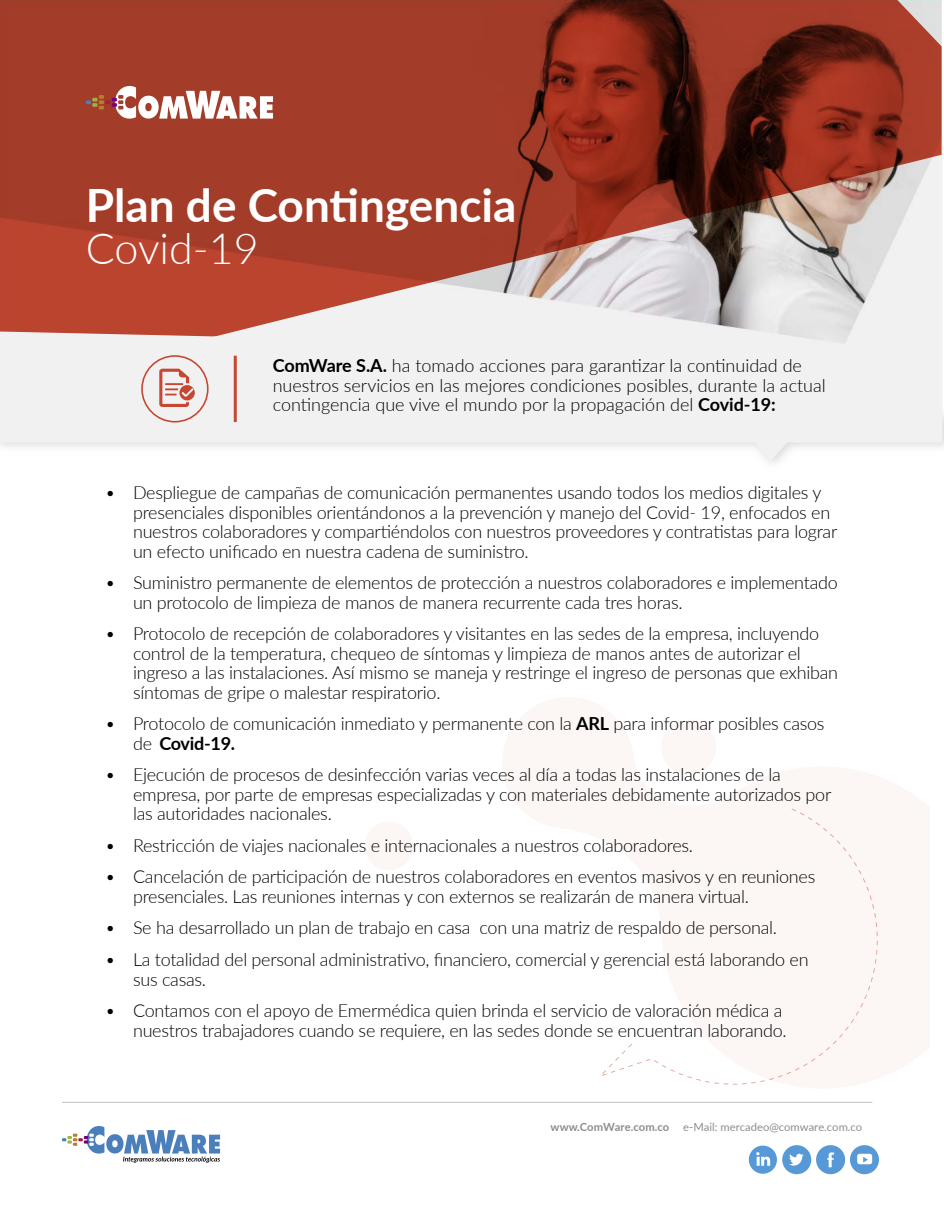
<style>
.page{position:relative;width:944px;height:1214px;background:#fff}
.page>*{position:absolute;margin:0;border:0;box-sizing:border-box;transform-origin:0 0}
.t1{font:700 45.9px "Lato";color:#fff}
.t2{font:300 43.05px "Lato";color:#fff}
.t3{font:300 18px/19.5px "Lato";letter-spacing:-.015em;color:#000}
.t4{font:11.25px "Lato";color:#8e8e8d}
.s1{font-weight:700}
</style>
<div class="page">
<svg style="left:0;top:135px;width:942px;height:327px;fill:#f1f1f1"></svg>
<svg style="left:0;top:0;width:941px;height:353px;background:#aa5f52"></svg>
<hr style="left:234px;top:356px;width:3px;height:66px;background:#c64832">
<svg style="left:141px;top:355px;width:67px;height:67px"></svg>
<svg style="left:62px;top:1126px;width:158px;height:36px"></svg>
<hr style="left:62px;top:1102px;width:810px;height:1px;background:#c2c2c2">
<div style="left:782px;top:1145px;width:29px;height:29px;background:#5799d7;border-radius:50%"></div>
<svg style="left:789px;top:1153px;width:14px;height:12px"></svg>
<div style="left:816px;top:1145px;width:29px;height:29px;background:#5799d7;border-radius:50%"></div>
<svg style="left:827px;top:1152px;width:7px;height:15px"></svg>
<div style="left:850px;top:1145px;width:29px;height:29px;background:#5799d7;border-radius:50%"></div>
<svg style="left:857px;top:1153px;width:15px;height:11px"></svg>
<div style="left:748px;top:1145px;width:29px;height:28px;background:#5799d7;border-radius:50%"></div>
<svg style="left:756px;top:1152px;width:14px;height:13px"></svg>
<svg style="left:602px;top:808px;width:275px;height:276px;fill:#fcf6f5"></svg>
<svg style="left:86px;top:86px;width:187px;height:33px"></svg>
<h1 class="t1" style="left:86px;top:171px;width:432px">Plan de Contingencia</h1>
<h2 class="t2" style="left:86px;top:219px;width:174px">Covid-19</h2>
<p class="t3" style="left:273px;top:355px;width:554px"><span class="s1">ComWare S.A.</span> ha tomado acciones para garantizar la continuidad de nuestros servicios en las mejores condiciones posibles, durante la actual contingencia que vive el mundo por la propagación del <span class="s1">Covid-19:</span></p>
<p class="t3" style="left:133px;top:482px;width:706px;text-indent:-28px">• Despliegue de campañas de comunicación permanentes usando todos los medios digitales y presenciales disponibles orientándonos a la prevención y manejo del Covid- 19, enfocados en nuestros colaboradores y compartiéndolos con nuestros proveedores y contratistas para lograr un efecto unificado en nuestra cadena de suministro.</p>
<p class="t3" style="left:133px;top:572px;width:706px;text-indent:-28px">• Suministro permanente de elementos de protección a nuestros colaboradores e implementado un protocolo de limpieza de manos de manera recurrente cada tres horas.</p>
<p class="t3" style="left:133px;top:623px;width:706px;text-indent:-28px">• Protocolo de recepción de colaboradores y visitantes en las sedes de la empresa, incluyendo control de la temperatura, chequeo de síntomas y limpieza de manos antes de autorizar el ingreso a las instalaciones. Así mismo se maneja y restringe el ingreso de personas que exhiban síntomas de gripe o malestar respiratorio.</p>
<p class="t3" style="left:133px;top:713px;width:693px;text-indent:-28px">• Protocolo de comunicación inmediato y permanente con la <span class="s1">ARL</span> para informar posibles casos de <span class="s1">Covid-19.</span></p>
<p class="t3" style="left:133px;top:764px;width:700px;text-indent:-28px">• Ejecución de procesos de desinfección varias veces al día a todas las instalaciones de la empresa, por parte de empresas especializadas y con materiales debidamente autorizados por las autoridades nacionales.</p>
<p class="t3" style="left:105px;top:835px;width:589px">• Restricción de viajes nacionales e internacionales a nuestros colaboradores.</p>
<p class="t3" style="left:133px;top:866px;width:683px;text-indent:-28px">• Cancelación de participación de nuestros colaboradores en eventos masivos y en reuniones presenciales. Las reuniones internas y con externos se realizarán de manera virtual.</p>
<p class="t3" style="left:105px;top:917px;width:673px">• Se ha desarrollado un plan de trabajo en casa con una matriz de respaldo de personal.</p>
<p class="t3" style="left:133px;top:949px;width:677px;text-indent:-28px">• La totalidad del personal administrativo, financiero, comercial y gerencial está laborando en sus casas.</p>
<p class="t3" style="left:105px;top:1000px;width:683px;text-align:right">• Contamos con el apoyo de Emermédica quien brinda el servicio de valoración médica a nuestros trabajadores cuando se requiere, en las sedes donde se encuentran laborando.</p>
<p class="t4" style="left:550px;top:1118px;width:313px"><span class="s1">www.ComWare.com.co</span> e-Mail: mercadeo@comware.com.co</p>
</div>
